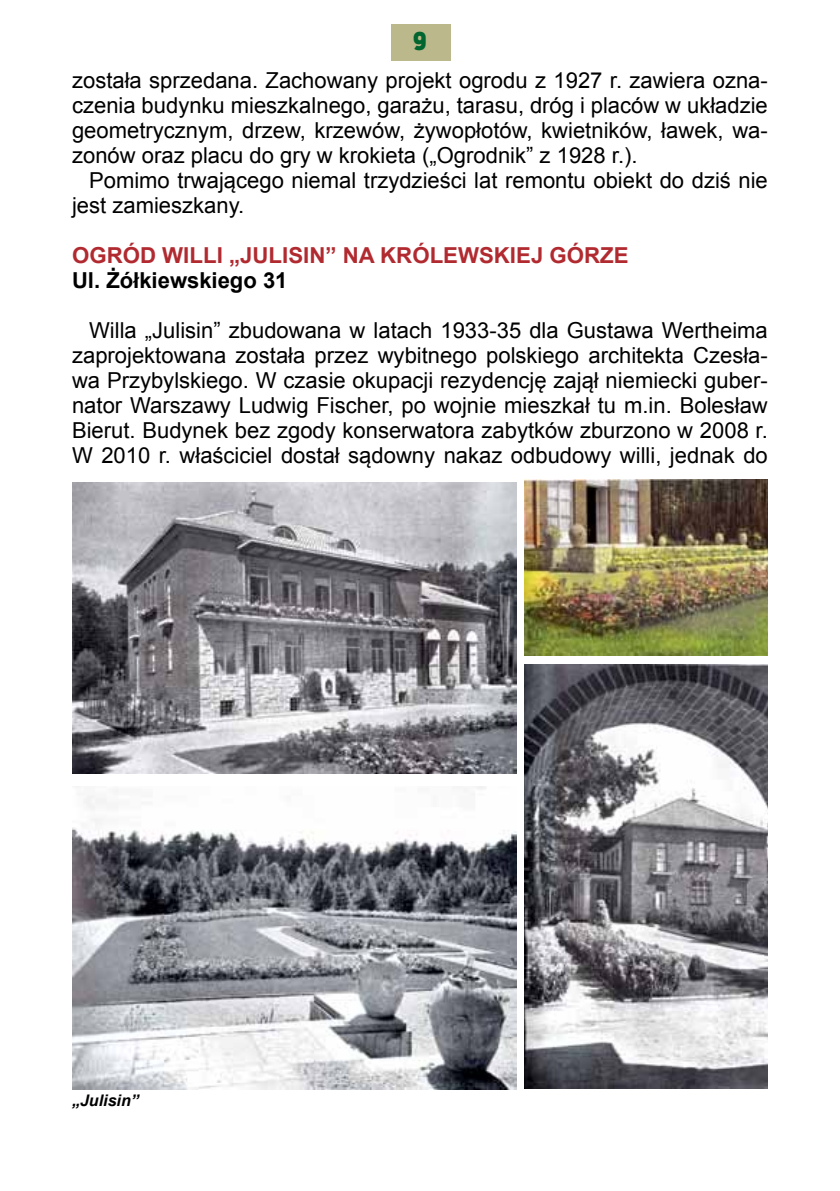
<style>
.page{position:relative;width:840px;height:1191px;background:#fff}
.page>*{position:absolute;margin:0;border:0;box-sizing:border-box;transform-origin:0 0}
.t1{font:700 26px "Platform";color:#00652e}
.t2{font:22px/25px "Arial";color:#000;text-align:justify}
.t3{font:700 22px "Arial";color:#b12a30}
.t4{font:700 22px "Arial";color:#000}
.t5{font:italic 700 16px "Arial";color:#000}
</style>
<div class="page">
<div style="left:391px;top:24px;width:60px;height:37px;background:#bbb98b"></div>
<img style="left:72px;top:482px;width:444px;height:292px">
<img style="left:72px;top:786px;width:444px;height:303px">
<img style="left:524px;top:665px;width:243px;height:423px">
<img style="left:524px;top:479px;width:243px;height:176px">
<p class="t1" style="left:413px;top:22px;width:15px">9</p>
<p class="t2" style="left:72px;top:68px;width:697px">została sprzedana. Zachowany projekt ogrodu z 1927 r. zawiera ozna&shy;czenia budynku mieszkalnego, garażu, tarasu, dróg i placów w układzie geometrycznym, drzew, krzewów, żywopłotów, kwietników, ławek, wa&shy;zonów oraz placu do gry w krokieta („Ogrodnik” z 1928 r.).</p>
<p class="t2" style="left:72px;top:168px;width:697px;text-indent:17px">Pomimo trwającego niemal trzydzieści lat remontu obiekt do dziś nie jest zamieszkany.</p>
<p class="t3" style="left:72px;top:241px;width:404px">OGRÓD WILLI „JULISIN” NA KRÓLEWSK</p>
<p class="t3" style="left:509px;top:241px;width:120px">IEJ GÓRZE</p>
<p class="t4" style="left:72px;top:266px;width:217px">UL. ŻÓŁKIEWSKIEGO 31</p>
<p class="t2" style="left:72px;top:318px;width:697px;text-indent:17px">Willa „Julisin” zbudowana w latach 1933-35 dla Gustawa Wertheima zaprojektowana została przez wybitnego polskiego architekta Czesła&shy;wa Przybylskiego. W czasie okupacji rezydencję zajął niemiecki guber&shy;nator Warszawy Ludwig Fischer, po wojnie mieszkał tu m.in. Bolesław Bierut. Budynek bez zgody konserwatora zabytków zburzono w 2008 r.<br>W 2010 r. właściciel dostał sądowny nakaz odbudowy willi, jednak do</p>
<p class="t5" style="left:72px;top:1090px;width:68px">„Julisin”</p>
</div>
